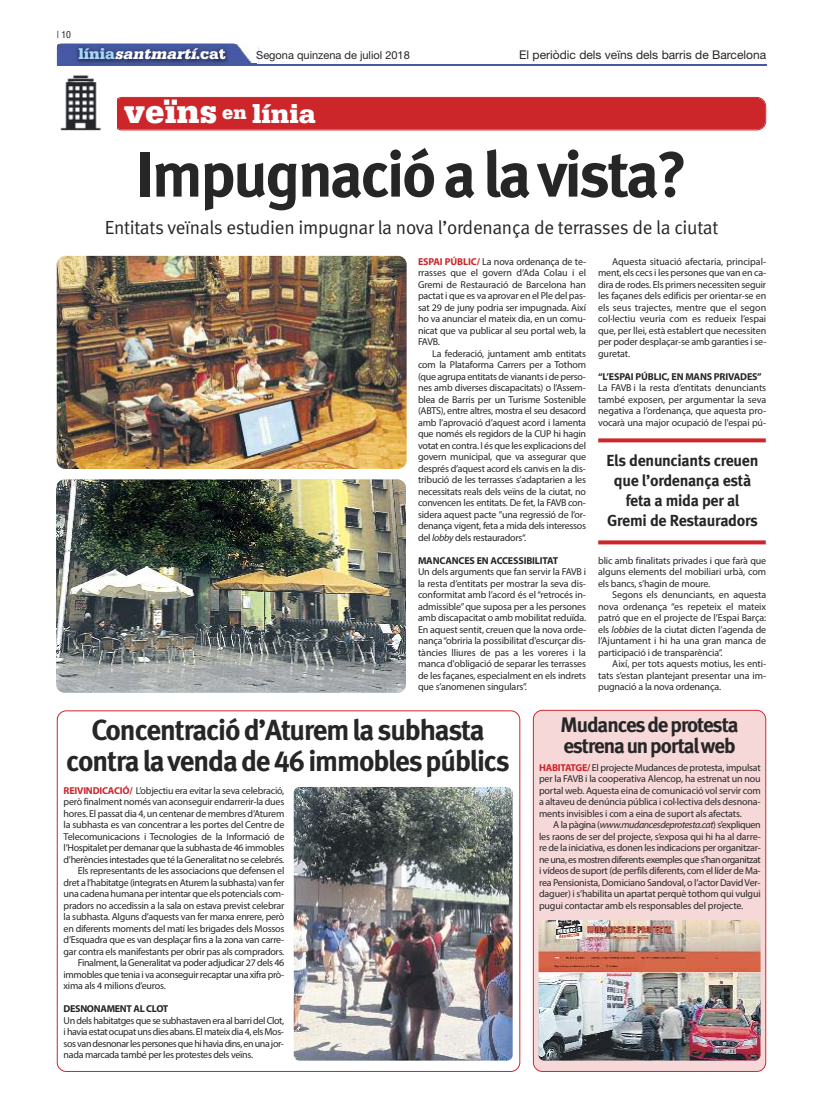
<style>
.page{position:relative;width:823px;height:1106px;background:#fff}
.page>*{position:absolute;margin:0;border:0;box-sizing:border-box;transform-origin:0 0}
.t1{font:700 64px "Seat Meta";letter-spacing:-.035em;color:#272627}
.t2{font:900 35px "Serifa";color:#fff}
.t3{font:700 29px/31px "Seat Meta";letter-spacing:-.035em;color:#272627;text-align:center}
.t4{font:700 21px/21px "Seat Meta";letter-spacing:-.05em;color:#272627}
.t5{font:19px "Seat Meta Normal";letter-spacing:-.015em;color:#272627}
.t6{font:700 16px/20px "Seat Meta";letter-spacing:-.015em;color:#272627;text-align:center}
.t7{font:italic 900 16px "Serifa";color:#fff}
.t8{font:12px "Helvetica Neue";color:#272627}
.t9{font:11px "Helvetica Neue";color:#272627}
.t10{font:10px/11.5px "Myriad Pro";letter-spacing:-.025em;color:#272627;text-align:justify}
.t11{font:700 10px "Myriad Pro";letter-spacing:-.015em;color:#272627}
.t12{font:condensed 10px "Helvetica Neue";color:#272627}
.s1{font-style:normal;color:#a7d8f7}
.s2{font-style:normal}
.s3{font-size:20px}
.s4{font-size:28px}
.s5{font-weight:700;color:#cc262b}
.s6{font-style:italic}
</style>
<div class="page">
<hr style="left:57px;top:64px;width:708px;height:1px;background:#4659a4">
<img style="left:56px;top:43px;width:200px;height:23px">
<img style="left:57px;top:44px;width:199px;height:21px">
<div style="left:117px;top:97px;width:648px;height:33px;background:#cc262b"></div>
<img style="left:60px;top:75px;width:41px;height:56px">
<svg style="left:57px;top:710px;width:463px;height:361px"></svg>
<img style="left:293px;top:787px;width:219px;height:273px;border-radius:6px">
<img style="left:57px;top:256px;width:349px;height:213px;border-radius:9px">
<div style="left:532px;top:710px;width:233px;height:361px;background:#f6d8d9"></div>
<img style="left:538px;top:920px;width:222px;height:140px;border-radius:6px">
<svg style="left:598px;top:540px;width:167px;height:4px"></svg>
<svg style="left:598px;top:438px;width:167px;height:4px"></svg>
<img style="left:56px;top:479px;width:350px;height:213px;border-radius:9px">
<p class="t12" style="left:57px;top:31px;width:16px">| 10</p>
<h3 class="t7" style="left:78px;top:48px;width:149px"><span class="s1">línia</span>santmartí<span class="s2">.cat</span></h3>
<p class="t9" style="left:256px;top:48px;width:155px">Segona quinzena de juliol 2018</p>
<p class="t8" style="left:519px;top:48px;width:248px">El periòdic dels veïns dels barris de Barcelona</p>
<h2 class="t2" style="left:124px;top:100px;width:193px">veïns <span class="s3">en</span> <span class="s4">línia</span></h2>
<h1 class="t1" style="left:136px;top:150px;width:552px">Impugnacióalavista?</h1>
<h3 class="t5" style="left:105px;top:220px;width:614px">Entitats veïnals estudien impugnar la nova l’ordenança de terrasses de la ciutat</h3>
<p class="t10" style="left:418px;top:256px;width:170px"><span class="s5">ESPAI PÚBLIC/</span> La nova ordenança de te&shy;rrasses que el govern d’Ada Colau i el Gremi de Restauració de Barcelona han pactat i que es va aprovar en el Ple del pas&shy;sat 29 de juny podria ser impugnada. Així ho va anunciar el mateix dia, en un comu&shy;nicat que va publicar al seu portal web, la FAVB.</p>
<p class="t10" style="left:418px;top:348px;width:169px;text-indent:14px">La federació, juntament amb entitats com la Plataforma Carrers per a Tothom (que agrupa entitats de vianants i de perso&shy;nes amb diverses discapacitats) o l’Assem&shy;blea de Barris per un Turisme Sostenible (ABTS), entre altres, mostra el seu desacord amb l’aprovació d’aquest acord i lamenta que només els regidors de la CUP hi hagin votat en contra. I és que les explicacions del govern municipal, que va assegurar que després d’aquest acord els canvis en la dis&shy;tribució de les terrasses s’adaptarien a les necessitats reals dels veïns de la ciutat, no convencen les entitats. De fet, la FAVB con&shy;sidera aquest pacte ”una regressió de l’or&shy;denança vigent, feta a mida dels interessos del <span class="s6">lobby</span> dels restauradors“.</p>
<p class="t11" style="left:418px;top:556px;width:142px">MANCANCES EN ACCESSIBILITAT</p>
<p class="t10" style="left:418px;top:567px;width:170px">Un dels arguments que fan servir la FAVB i la resta d’entitats per mostrar la seva dis&shy;conformitat amb l’acord és el“retrocés in&shy;admissible”que suposa per a les persones amb discapacitat o amb mobilitat reduïda.<br>En aquest sentit, creuen que la nova orde&shy;nança“obriria la possibilitat d'escurçar dis&shy;tàncies lliures de pas a les voreres i la manca d'obligació de separar les terrasses de les façanes, especialment en els indrets que s’anomenen singulars”.</p>
<p class="t10" style="left:597px;top:256px;width:170px;text-indent:14px">Aquesta situació afectaria, principal&shy;ment, els cecs i les persones que van en ca&shy;dira de rodes. Els primers necessiten seguir les façanes dels edificis per orientar-se en els seus trajectes, mentre que el segon col·lectiu veuria com es redueix l’espai que, per llei, està establert que necessiten per poder desplaçar-se amb garanties i se&shy;guretat.</p>
<p class="t11" style="left:597px;top:372px;width:165px">“L’ESPAI PÚBLIC, EN MANS PRIVADES”</p>
<p class="t10" style="left:597px;top:383px;width:169px">La FAVB i la resta d’entitats denunciants també exposen, per argumentar la seva negativa a l’ordenança, que aquesta pro&shy;vocarà una major ocupació de l'espai pú-</p>
<h3 class="t6" style="left:606px;top:452px;width:153px">Els denunciants creuen que l’ordenança està feta a mida per al<br>Gremi de Restauradors</h3>
<p class="t10" style="left:597px;top:555px;width:169px">blic amb finalitats privades i que farà que alguns elements del mobiliari urbà, com els bancs, s’hagin de moure.</p>
<p class="t10" style="left:597px;top:590px;width:169px;text-indent:14px">Segons els denunciants, en aquesta nova ordenança “es repeteix el mateix patró que en el projecte de l’Espai Barça: els <span class="s6">lobbies</span> de la ciutat dicten l’agenda de l’Ajuntament i hi ha una gran manca de participació i de transparència”.</p>
<p class="t10" style="left:597px;top:659px;width:169px;text-indent:14px">Així, per tots aquests motius, les enti&shy;tats s’estan plantejant presentar una im&shy;pugnació a la nova ordenança.</p>
<h3 class="t3" style="left:66px;top:717px;width:445px">Concentraciód’Aturemlasubhasta contralavendade46immoblespúblics</h3>
<p class="t10" style="left:64px;top:785px;width:222px"><span class="s5">REIVINDICACIÓ/</span> L’objectiu era evitar la seva celebració,</p>
<p class="t10" style="left:64px;top:797px;width:222px">però finalment només van aconseguir endarrerir-la dues</p>
<p class="t10" style="left:64px;top:808px;width:222px">hores. El passat dia 4, un centenar de membres d’Aturem</p>
<p class="t10" style="left:64px;top:820px;width:222px">la subhasta es van concentrar a les portes del Centre de</p>
<p class="t10" style="left:64px;top:831px;width:222px">Telecomunicacions i Tecnologies de la Informació de</p>
<p class="t10" style="left:64px;top:843px;width:222px">l’Hospitalet per demanar que la subhasta de 46 immobles</p>
<p class="t10" style="left:64px;top:854px;width:222px">d’herències intestades que té la Generalitat no se celebrés.</p>
<p class="t10" style="left:78px;top:866px;width:208px">Els representants de les associacions que defensen el</p>
<p class="t10" style="left:64px;top:877px;width:222px">dret a l’habitatge (integrats en Aturem la subhasta) van fer</p>
<p class="t10" style="left:64px;top:889px;width:222px">una cadena humana per intentar que els potencials com-</p>
<p class="t10" style="left:64px;top:900px;width:222px">pradors no accedissin a la sala on estava previst celebrar</p>
<p class="t10" style="left:64px;top:912px;width:222px">la subhasta. Alguns d’aquests van fer marxa enrere, però</p>
<p class="t10" style="left:64px;top:923px;width:222px">en diferents moments del matí les brigades dels Mossos</p>
<p class="t10" style="left:64px;top:935px;width:222px">d’Esquadra que es van desplaçar fins a la zona van carre-</p>
<p class="t10" style="left:64px;top:946px;width:222px">gar contra els manifestants per obrir pas als compradors.</p>
<p class="t10" style="left:78px;top:958px;width:208px">Finalment, la Generalitat va poder adjudicar 27 dels 46</p>
<p class="t10" style="left:63px;top:969px;width:222px">immobles que tenia i va aconseguir recaptar una xifra prò-</p>
<p class="t10" style="left:63px;top:981px;width:104px">xima als 4 milions d’euros.</p>
<p class="t11" style="left:63px;top:1005px;width:106px">DESNONAMENT AL CLOT</p>
<p class="t10" style="left:63px;top:1015px;width:222px">UndelshabitatgesquesesubhastaveneraalbarridelClot, ihaviaestatocupatunsdiesabans.Elmateixdia4,elsMos&shy;sosvandesnonarlespersonesquehihaviadins,enunajor&shy;nada marcada també per les protestes dels veïns.</p>
<h3 class="t4" style="left:560px;top:716px;width:179px">Mudancesdeprotesta estrenaunportalweb</h3>
<p class="t10" style="left:538px;top:762px;width:223px"><span class="s5">HABITATGE/</span> El projecte Mudances de protesta, impulsat per la FAVB i la cooperativa Alencop, ha estrenat un nou portal web. Aquesta eina de comunicació vol servir com a altaveu de denúncia pública i col·lectiva dels desnona&shy;ments invisibles i com a eina de suport als afectats.</p>
<p class="t10" style="left:538px;top:820px;width:223px;text-indent:14px">A la pàgina (<span class="s6">www.mudancesdeprotesta.cat</span>) s’expliquen les raons de ser del projecte, s’exposa qui hi ha al darre&shy;re de la iniciativa, es donen les indicacions per organitzar&shy;ne una, es mostren diferents exemples que s’han organitzat i vídeos de suport (de perfils diferents, com el líder de Ma&shy;rea Pensionista, Domiciano Sandoval, o l’actor DavidVer&shy;daguer) i s’habilita un apartat perquè tothom qui vulgui pugui contactar amb els responsables del projecte.</p>
</div>
